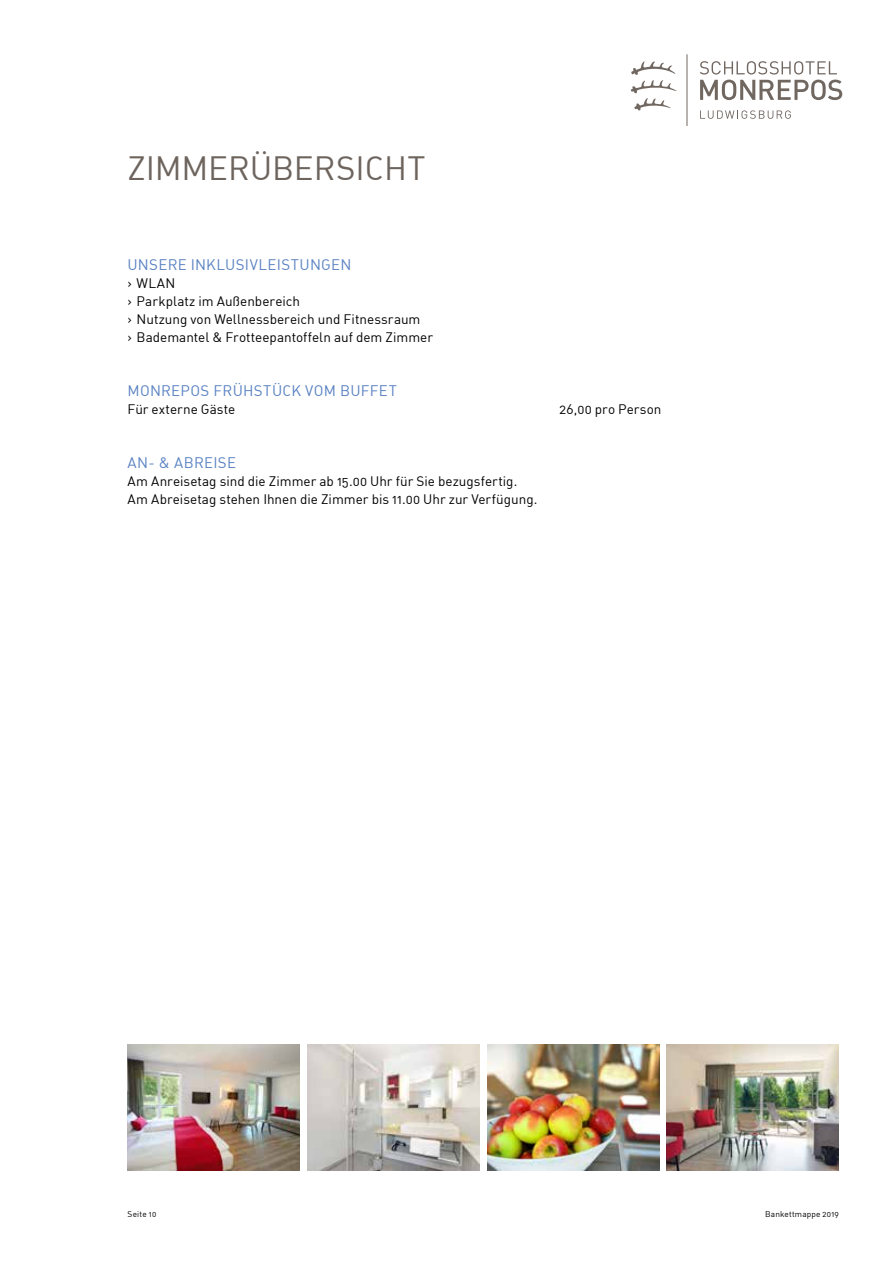
<style>
.page{position:relative;width:893px;height:1263px;background:#fff}
.page>*{position:absolute;margin:0;border:0;box-sizing:border-box;transform-origin:0 0}
.t1{font:33px "DIN Regular Alternate";color:#6d645e}
.t2{font:15px "DIN Regular Alternate";letter-spacing:.02em;color:#5a82c2}
.t3{font:13.5px/18px "DIN Regular Alternate";color:#000}
.t4{font:8.25px "DIN Regular Alternate";letter-spacing:.02em;color:#000}
</style>
<div class="page">
<img style="left:487px;top:1044px;width:172px;height:126px">
<img style="left:307px;top:1044px;width:172px;height:126px">
<img style="left:128px;top:1044px;width:172px;height:126px">
<svg style="left:700px;top:110px;width:91px;height:9px"></svg>
<hr style="left:686px;top:54px;width:1px;height:72px;background:#716761">
<svg style="left:700px;top:61px;width:142px;height:39px"></svg>
<svg style="left:631px;top:61px;width:46px;height:50px"></svg>
<img style="left:666px;top:1044px;width:172px;height:126px">
<h1 class="t1" style="left:128px;top:147px;width:300px">ZIMMERÜBERSICHT</h1>
<p class="t2" style="left:128px;top:255px;width:225px">UNSERE INKLUSIVLEISTUNGEN</p>
<p class="t3" style="left:128px;top:274px;width:307px">› WLAN<br>› Parkplatz im Außenbereich<br>› Nutzung von Wellnessbereich und Fitnessraum<br>› Bademantel &amp; Frotteepantoffeln auf dem Zimmer</p>
<p class="t2" style="left:128px;top:381px;width:271px">MONREPOS FRÜHSTÜCK VOM BUFFET</p>
<p class="t3" style="left:128px;top:400px;width:109px">Für externe Gäste</p>
<p class="t3" style="left:560px;top:400px;width:103px">26,00 pro Person</p>
<p class="t2" style="left:128px;top:453px;width:110px">AN- &amp; ABREISE</p>
<p class="t3" style="left:128px;top:472px;width:411px">Am Anreisetag sind die Zimmer ab 15.00 Uhr für Sie bezugsfertig.<br>Am Abreisetag stehen Ihnen die Zimmer bis 11.00 Uhr zur Verfügung.</p>
<p class="t4" style="left:128px;top:1209px;width:31px">Seite 10</p>
<p class="t4" style="left:765px;top:1209px;width:75px">Bankettmappe 2019</p>
</div>
